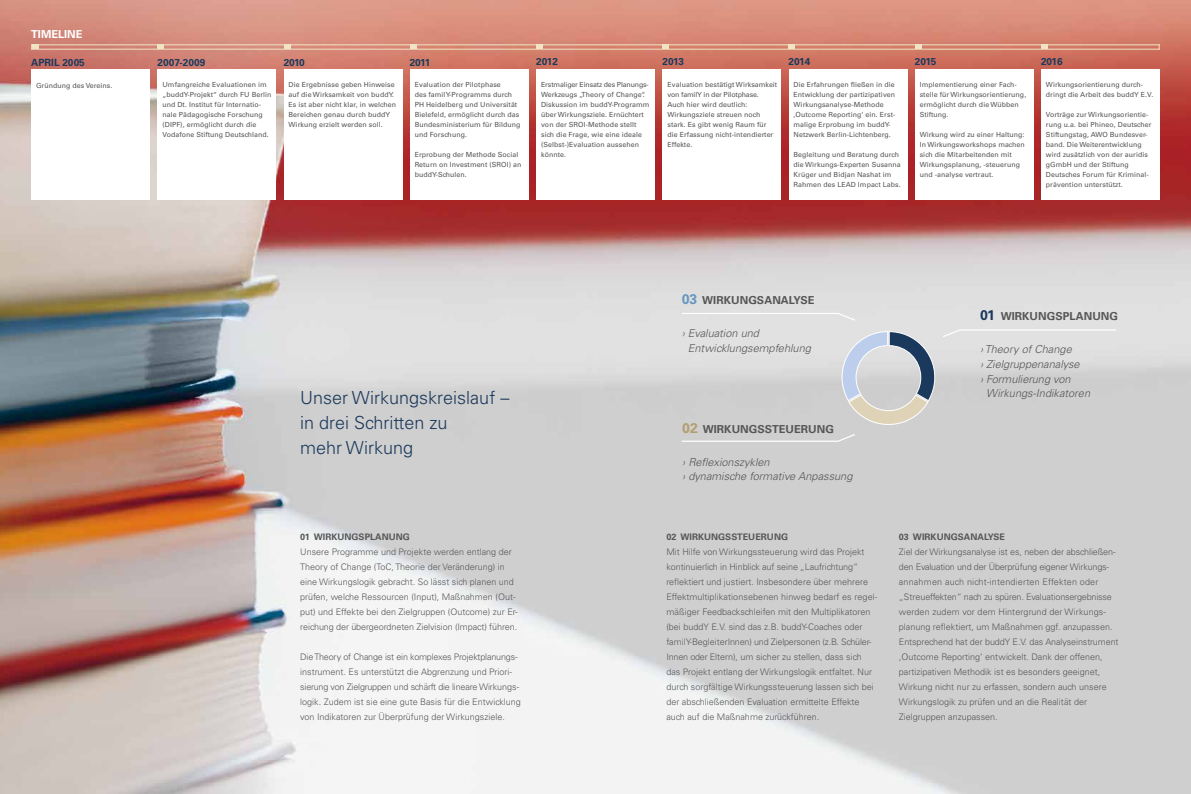
<style>
.page{position:relative;width:1191px;height:794px;background:#fff}
.page>*{position:absolute;margin:0;border:0;box-sizing:border-box;transform-origin:0 0}
.t1{font:300 18px/25px "Univers CE";color:#1b395c}
.t2{font:italic 300 11px/14.6px "Univers CE";color:#565656}
.t3{font:700 11px "Univers CE";letter-spacing:.005em;color:#565656}
.t4{font:italic 300 11px/14.6px "Univers";color:#565656}
.t5{font:700 11px "Univers CE";color:#fff}
.t6{font:700 10px "Univers CE";color:#1b395c}
.t7{font:300 9px/15px "Univers CE";color:#565656}
.t8{font:700 9px "Univers CE";letter-spacing:.005em;color:#565656}
.t9{font:7px/10px "Univers";letter-spacing:.01em;color:#565656}
.s1{font-size:14px;color:#6797c0}
.s2{font-size:14px;color:#b39e71}
.s3{font-size:14px;color:#1b395c}
</style>
<div class="page">
<img style="left:0;top:0;width:1191px;height:794px">
<svg style="left:941px;top:329px;width:176px;height:9px"></svg>
<svg style="left:680px;top:312px;width:176px;height:10px;background:#e4e4e4"></svg>
<svg style="left:680px;top:331px;width:255px;height:111px;background:#ced0d1"></svg>
<svg style="left:536px;top:45px;width:7px;height:4px"></svg>
<svg style="left:662px;top:45px;width:7px;height:4px"></svg>
<svg style="left:788px;top:45px;width:7px;height:4px"></svg>
<svg style="left:915px;top:45px;width:6px;height:4px"></svg>
<svg style="left:1041px;top:45px;width:6px;height:4px"></svg>
<div style="left:536px;top:69px;width:119px;height:131px;background:#fff"></div>
<div style="left:662px;top:69px;width:119px;height:130px;background:#fff"></div>
<div style="left:788px;top:69px;width:119px;height:130px;background:#fff"></div>
<div style="left:915px;top:69px;width:118px;height:130px;background:#fff"></div>
<div style="left:1041px;top:69px;width:118px;height:131px;background:#fff"></div>
<svg style="left:31px;top:45px;width:8px;height:4px"></svg>
<svg style="left:158px;top:45px;width:6px;height:4px"></svg>
<svg style="left:284px;top:45px;width:6px;height:4px"></svg>
<svg style="left:410px;top:45px;width:6px;height:4px"></svg>
<div style="left:158px;top:69px;width:118px;height:130px;background:#fff"></div>
<div style="left:284px;top:69px;width:118px;height:130px;background:#fff"></div>
<div style="left:410px;top:69px;width:118px;height:131px;background:#fff"></div>
<div style="left:31px;top:69px;width:119px;height:130px;background:#fff"></div>
<hr style="left:31px;top:44px;width:1128px;height:1px;background:#f1e4c5">
<hr style="left:31px;top:49px;width:1128px;height:1px;background:#f1e4c5">
<h2 class="t5" style="left:31px;top:28px;width:53px">TIMELINE</h2>
<h3 class="t6" style="left:31px;top:56px;width:20px">APRIL</h3>
<h3 class="t6" style="left:62px;top:56px;width:24px">2005</h3>
<h3 class="t6" style="left:158px;top:56px;width:49px">2007-2009</h3>
<h3 class="t6" style="left:284px;top:56px;width:23px">2010</h3>
<h3 class="t6" style="left:410px;top:56px;width:22px">2011</h3>
<p class="t9" style="left:36px;top:80px;width:78px">G ründung des Vereins.</p>
<p class="t9" style="left:162px;top:80px;width:110px">U mfangreiche Evaluationen im „buddY-Projekt“ durch FU Berlin und Dt. I nstitut für I nternatio&shy;nale Pädagogische Forschung<br>(DIPF</p>
<p class="t9" style="left:288px;top:80px;width:109px">Die Ergebnisse geben H inweise auf die Wirksamkeit von buddY.<br>Es ist aber nicht klar, in welchen<br>Bereichen genau durch buddY<br>Wirkung erzielt werden soll.</p>
<p class="t9" style="left:415px;top:80px;width:107px">Evaluation der Pilotphase<br>des familY-Programms durch<br>PH Heidelberg und U niversität<br>Bielefeld, ermöglicht durch das<br>Bundesministerium für Bildung und Forschung.</p>
<p class="t9" style="left:415px;top:150px;width:105px">Erprobung der Methode Social<br>Return on I nvestment (SROI</p>
<p class="t9" style="left:162px;top:120px;width:108px;text-indent:18px">), ermöglicht durch die<br>Vodafone Stiftung Deutschland.</p>
<p class="t9" style="left:509px;top:160px;width:14px">) an</p>
<p class="t9" style="left:415px;top:170px;width:54px">buddY-Schulen.</p>
<h3 class="t6" style="left:536px;top:56px;width:23px">2012</h3>
<h3 class="t6" style="left:662px;top:56px;width:23px">2013</h3>
<h3 class="t6" style="left:788px;top:56px;width:23px">2014</h3>
<h3 class="t6" style="left:915px;top:56px;width:23px">2015</h3>
<h3 class="t6" style="left:1041px;top:56px;width:23px">2016</h3>
<p class="t9" style="left:541px;top:80px;width:110px">Erstmaliger Einsatz des Planungs-<br>Werkzeugs „Theory of Change“.<br>Diskussion im buddY-Programm über Wirkungsziele. Ernüchtert von der SROI</p>
<p class="t9" style="left:541px;top:120px;width:102px;text-indent:45px">-Methode stellt sich die Frage, wie eine ideale (Selbst-)Evaluation aussehen könnte.</p>
<p class="t9" style="left:667px;top:80px;width:111px">Evaluation bestätigt Wirksamkeit von familY in der Pilotphase.<br>Auch hier wird deutlich:<br>Wirkungsziele streuen noch stark. Es gibt wenig Raum für die Erfassung nicht-intendierter<br>Effekte.</p>
<p class="t9" style="left:793px;top:80px;width:103px">Die Erfahrungen fließen in die<br>Entwicklung der partizipativen<br>Wirkungsanalyse-Methode ‚Outcome Reporting‘ ein. Erst&shy;malige Erprobung im buddY-<br>N etzwerk Berlin-Lichtenberg.</p>
<p class="t9" style="left:793px;top:150px;width:109px">Begleitung und Beratung durch die Wirkungs-Experten Susanna<br>Krüger und Bidjan Nashat im<br>Rahmen des LEAD I mpact Labs.</p>
<p class="t9" style="left:919px;top:80px;width:108px">I mplementierung einer Fach&shy;stelle für Wirkungsorientierung, ermöglicht durch die Wübben<br>Stiftung.</p>
<p class="t9" style="left:919px;top:130px;width:106px">Wirkung wird zu einer Haltung:<br>I n Wirkungsworkshops machen sich die M itarbeitenden mit<br>Wirkungsplanung, -steuerung und -analyse vertraut.</p>
<p class="t9" style="left:1046px;top:80px;width:109px">Wirkungsorientierung durch&shy;dringt die Arbeit des buddY E.V.</p>
<p class="t9" style="left:1046px;top:110px;width:107px">Vorträge zur Wirkungsorientie&shy;rung u.a. bei Phineo, Deutscher<br>Stiftungstag, AWO Bundesver&shy;band. Die Weiterentwicklung wird zusätzlich von der auridis gG mbH und der Stiftung<br>Deutsches Forum für Kriminal&shy;prävention unterstützt.</p>
<h1 class="t1" style="left:300px;top:385px;width:211px">Unser Wirkungskreislauf – in drei Schritten zu<br>mehr Wirkung</h1>
<p class="t8" style="left:300px;top:532px;width:110px">01 WIRKU NGSPLANU NG</p>
<p class="t7" style="left:300px;top:545px;width:219px">Unsere Programme und Projekte werden entlang der Theory of Change (ToC, Theorie der Veränderung) in eine Wirkungslogik gebracht. So lässt sich planen und prüfen, welche Ressourcen (Input), Maßnahmen (Out&shy;put) und Effekte bei den Zielgruppen (Outcome) zur Er&shy;reichung der übergeordneten Zielvision (Impact) führen.</p>
<p class="t7" style="left:300px;top:650px;width:222px">Die Theory of Change ist ein komplexes Projektplanungs&shy;instrument. Es unterstützt die Abgrenzung und Priori&shy;sierung von Zielgruppen und schärft die lineare Wirkungs&shy;logik. Zudem ist sie eine gute Basis für die Entwicklung von Indikatoren zur Überprüfung der Wirkungsziele.</p>
<h2 class="t3" style="left:681px;top:294px;width:134px"><span class="s1">03</span> WIRKU NGSANALYSE</h2>
<h2 class="t4" style="left:688px;top:326px;width:125px;text-indent:-6px">› Evaluation und<br>Entwicklungsempfehlung</h2>
<h2 class="t3" style="left:682px;top:422px;width:153px"><span class="s2">02</span> WIRKUNGSSTEUERUNG</h2>
<h2 class="t2" style="left:682px;top:454px;width:172px">› Reflexionszyklen<br>› dynamische formative Anpassung</h2>
<p class="t8" style="left:666px;top:532px;width:122px">02 WIRKU NGSSTEU ERU NG</p>
<p class="t7" style="left:666px;top:544px;width:212px">Mit Hilfe von Wirkungssteuerung wird das Projekt kontinuierlich in Hinblick auf seine „Laufrichtung“ reflektiert und justiert. Insbesondere über mehrere Effektmultiplikationsebenen hinweg bedarf es regel&shy;mäßiger Feedbackschleifen mit den Multiplikatoren (bei buddY E.V. sind das z.B. buddY-Coaches oder familY-BegleiterInnen) und Zielpersonen (z.B. Schüler-Innen oder Eltern), um sicher zu stellen, dass sich das Projekt entlang der Wirkungslogik entfaltet. Nur durch sorgfältige Wirkungssteuerung lassen sich bei der abschließenden Evaluation ermittelte Effekte auch auf die Maßnahme zurückführen.</p>
<h2 class="t3" style="left:980px;top:310px;width:98px"><span class="s3">01</span> WIRKUNGSPLAN</h2>
<h2 class="t3" style="left:1092px;top:310px;width:27px">UNG</h2>
<h2 class="t2" style="left:980px;top:342px;width:93px">› Theory of Change</h2>
<h2 class="t2" style="left:980px;top:357px;width:101px">› Zielgruppenanalyse</h2>
<h2 class="t2" style="left:980px;top:371px;width:92px">› Formulierung von</h2>
<h2 class="t2" style="left:986px;top:386px;width:105px">Wirkungs-Indikatoren</h2>
<p class="t8" style="left:899px;top:532px;width:108px">03 WIRKU NGSANALYSE</p>
<p class="t7" style="left:899px;top:545px;width:221px">Ziel der Wirkungsanalyse ist es, neben der abschließen&shy;den Evaluation und der Überprüfung eigener Wirkungs&shy;annahmen auch nicht-intendierten Effekten oder „Streueffekten“ nach zu spüren. Evaluationsergebnisse werden zudem vor dem Hintergrund der Wirkungs&shy;planung reflektiert, um Maßnahmen ggf. anzupassen.<br>Entsprechend hat der buddY E.V. das Analyseinstrument ‚Outcome Reporting‘ entwickelt. Dank der offenen, partizipativen Methodik ist es besonders geeignet, Wirkung nicht nur zu erfassen, sondern auch unsere Wirkungslogik zu prüfen und an die Realität der Zielgruppen anzupassen.</p>
</div>
